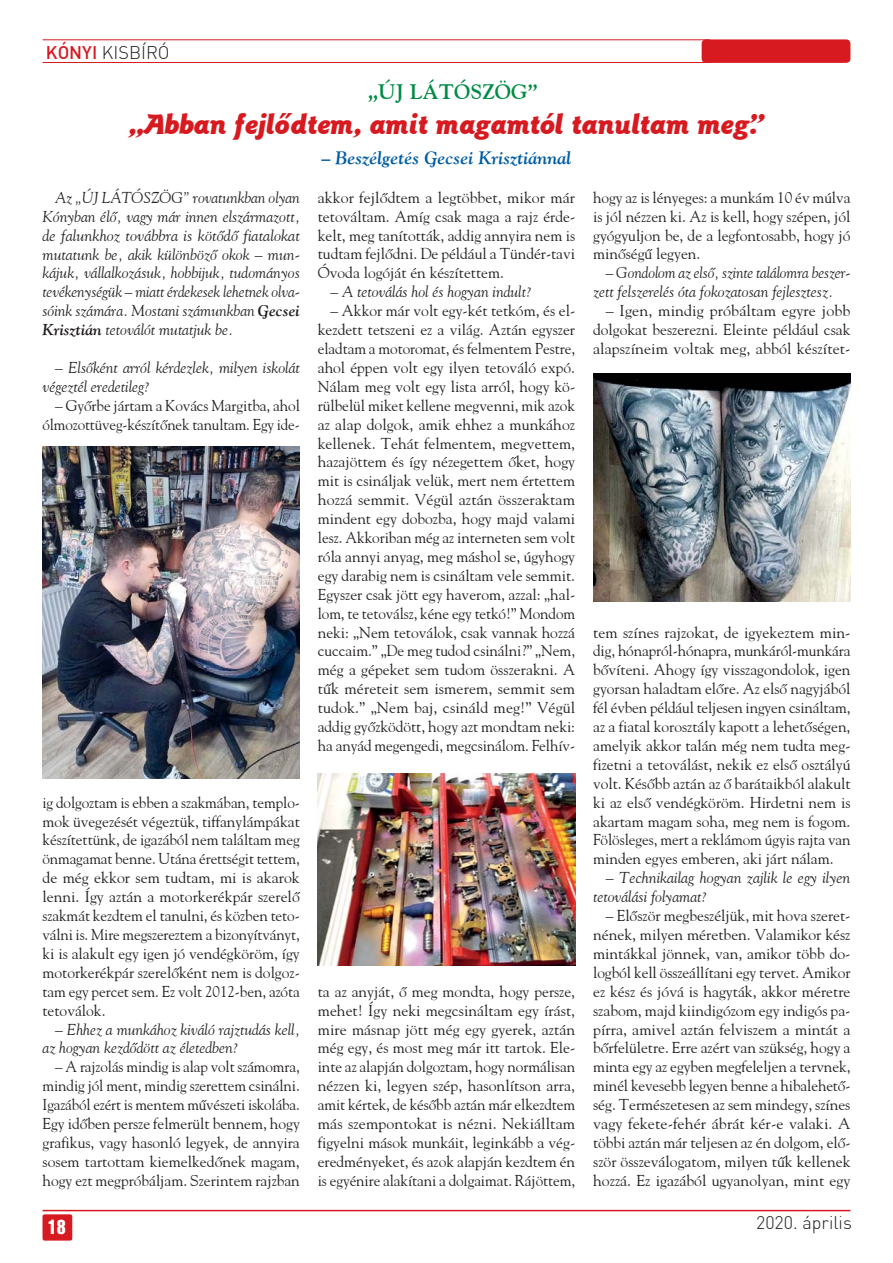
<style>
.page{position:relative;width:893px;height:1263px;background:#fff}
.page>*{position:absolute;margin:0;border:0;box-sizing:border-box;transform-origin:0 0}
.t1{font:italic 28.5px "Goudy Sn Blk PFL";letter-spacing:-.02em;color:#d71920}
.t2{font:700 21px "H Goudy";color:#008c44}
.t3{font:italic 700 18px "H Goudy";color:#005da3}
.t4{font:18px "Din CE Lig H";color:#231f20}
.t5{font:18px "H Helv Inserat";color:#fff}
.t6{font:15.75px/18.9px "H Goudy";color:#231f20;text-align:justify}
.t7{font:italic 15.75px/18.9px "H Goudy";color:#231f20}
.t8{font:15.75px/18.9px "H Goudy";color:#231f20;text-align:right;scale:.96 1}
.t9{font:15.75px/18.9px "H Goudy";color:#231f20;text-align:justify;scale:.95 1}
.t10{font:italic 15.75px/18.9px "H Goudy";color:#231f20;scale:.96 1}
.s1{font-family:"Din CE Med H";color:#d71920}
.s2{font-weight:700}
.s3{font-style:italic}
</style>
<div class="page">
<hr style="left:43px;top:1210px;width:807px;height:1px;background:#d71920">
<div style="left:43px;top:1214px;width:29px;height:26px;background:#d71920;border-radius:2px"></div>
<div style="left:702px;top:39px;width:148px;height:24px;background:#d71920;border-radius:4px"></div>
<hr style="left:43px;top:62px;width:667px;height:1px;background:#d71920">
<hr style="left:43px;top:39px;width:667px;height:1px;background:#d71920">
<img style="left:43px;top:447px;width:257px;height:331px">
<img style="left:593px;top:373px;width:257px;height:229px">
<img style="left:318px;top:774px;width:257px;height:191px">
<p class="t4" style="left:46px;top:42px;width:125px"><span class="s1">KÓNYI</span> KISBÍRÓ</p>
<h2 class="t2" style="left:368px;top:78px;width:172px">„ÚJ LÁTÓSZÖG”</h2>
<h1 class="t1" style="left:129px;top:113px;width:637px">„Abban fejlődtem, amit magamtól tanultam meg.”</h1>
<p class="t3" style="left:321px;top:146px;width:251px">– Beszélgetés Gecsei Krisztiánnal</p>
<p class="t7" style="left:43px;top:188px;width:259px;text-align:justify;text-indent:13px">Az „ÚJ LÁTÓSZÖG” rovatunkban olyan Kónyban élő, vagy már innen elszármazott, de falunkhoz továbbra is kötődő fiatalokat mutatunk be, akik különböző okok – mun&shy;kájuk, vállalkozásuk, hobbijuk, tudományos tevékenységük – miatt érdekesek lehetnek olva&shy;sóink számára. Mostani számunkban <span class="s2">Gecsei Krisztián</span> tetoválót mutatjuk be.</p>
<p class="t7" style="left:43px;top:358px;width:259px;text-indent:13px">– Elsőként arról kérdezlek, milyen iskolát végeztél eredetileg?</p>
<p class="t8" style="left:43px;top:395px;width:270px"><span class="s3">–</span> Győrbe jártam a Kovács Margitba, ahol ólmozottüveg-készítőnek tanultam. Egy ide-</p>
<p class="t8" style="left:43px;top:792px;width:270px;text-align:justify">ig dolgoztam is ebben a szakmában, templo&shy;mok üvegezését végeztük, tiffanylámpákat készítettünk, de igazából nem találtam meg önmagamat benne. Utána érettségit tettem, de még ekkor sem tudtam, mi is akarok lenni. Így aztán a motorkerékpár szerelő szakmát kezdtem el tanulni, és közben teto&shy;válni is. Mire megszereztem a bizonyítványt, ki is alakult egy igen jó vendégköröm, így motorkerékpár szerelőként nem is dolgoz&shy;tam egy percet sem. Ez volt 2012-ben, azóta tetoválok.</p>
<p class="t7" style="left:43px;top:1019px;width:259px;text-indent:13px">– Ehhez a munkához kiváló rajztudás kell, az hogyan kezdődött az életedben?</p>
<p class="t9" style="left:43px;top:1057px;width:272px;text-indent:13px"><span class="s3">–</span> A rajzolás mindig is alap volt számomra, mindig jól ment, mindig szerettem csinálni.<br>Igazából ezért is mentem művészeti iskolába.<br>Egy időben persze felmerült bennem, hogy grafikus, vagy hasonló legyek, de annyira sosem tartottam kiemelkedőnek magam, hogy ezt megpróbáljam. Szerintem rajzban</p>
<p class="t6" style="left:318px;top:187px;width:259px">akkor fejlődtem a legtöbbet, mikor már tetováltam. Amíg csak maga a rajz érde&shy;kelt, meg tanították, addig annyira nem is tudtam fejlődni. De például a Tündér-tavi Óvoda logóját én készítettem.</p>
<p class="t7" style="left:331px;top:282px;width:203px">– A tetoválás hol és hogyan indult?</p>
<p class="t6" style="left:318px;top:301px;width:259px;text-indent:13px"><span class="s3">–</span> Akkor már volt egy-két tetkóm, és el&shy;kezdett tetszeni ez a világ. Aztán egyszer eladtam a motoromat, és felmentem Pestre, ahol éppen volt egy ilyen tetováló expó.<br>Nálam meg volt egy lista arról, hogy kö&shy;rülbelül miket kellene megvenni, mik azok az alap dolgok, amik ehhez a munkához kellenek. Tehát felmentem, megvettem, hazajöttem és így nézegettem őket, hogy mit is csináljak velük, mert nem értettem hozzá semmit. Végül aztán összeraktam mindent egy dobozba, hogy majd valami lesz. Akkoriban még az interneten sem volt róla annyi anyag, meg máshol se, úgyhogy egy darabig nem is csináltam vele semmit.<br>Egyszer csak jött egy haverom, azzal: „hal&shy;lom, te tetoválsz, kéne egy tetkó!” Mondom neki: „Nem tetoválok, csak vannak hozzá cuccaim.” „De meg tudod csinálni?” „Nem, még a gépeket sem tudom összerakni. A tűk méreteit sem ismerem, semmit sem tudok.” „Nem baj, csináld meg!” Végül addig győzködött, hogy azt mondtam neki: ha anyád megengedi, megcsinálom. Felhív-</p>
<p class="t6" style="left:318px;top:981px;width:259px">ta az anyját, ő meg mondta, hogy persze, mehet! Így neki megcsináltam egy írást, mire másnap jött még egy gyerek, aztán még egy, és most meg már itt tartok. Ele&shy;inte az alapján dolgoztam, hogy normálisan nézzen ki, legyen szép, hasonlítson arra, amit kértek, de később aztán már elkezdtem más szempontokat is nézni. Nekiálltam figyelni mások munkáit, leginkább a vég&shy;eredményeket, és azok alapján kezdtem én is egyénire alakítani a dolgaimat. Rájöttem,</p>
<p class="t6" style="left:593px;top:187px;width:259px">hogy az is lényeges: a munkám 10 év múlva is jól nézzen ki. Az is kell, hogy szépen, jól gyógyuljon be, de a legfontosabb, hogy jó minőségű legyen.</p>
<p class="t10" style="left:593px;top:263px;width:269px;text-indent:13px">– Gondolom az első, szinte találomra beszer&shy;zett felszerelés óta fokozatosan fejlesztesz.</p>
<p class="t6" style="left:593px;top:301px;width:259px;text-indent:13px"><span class="s3">–</span> Igen, mindig próbáltam egyre jobb dolgokat beszerezni. Eleinte például csak alapszíneim voltak meg, abból készítet-</p>
<p class="t6" style="left:593px;top:622px;width:259px">tem színes rajzokat, de igyekeztem min&shy;dig, hónapról-hónapra, munkáról-munkára bővíteni. Ahogy így visszagondolok, igen gyorsan haladtam előre. Az első nagyjából fél évben például teljesen ingyen csináltam, az a fiatal korosztály kapott a lehetőségen, amelyik akkor talán még nem tudta meg&shy;fizetni a tetoválást, nekik ez első osztályú volt. Később aztán az ő barátaikból alakult ki az első vendégköröm. Hirdetni nem is akartam magam soha, meg nem is fogom.<br>Fölösleges, mert a reklámom úgyis rajta van minden egyes emberen, aki járt nálam.</p>
<p class="t7" style="left:593px;top:868px;width:259px;text-indent:13px">– Technikailag hogyan zajlik le egy ilyen tetoválási folyamat?</p>
<p class="t6" style="left:593px;top:906px;width:259px;text-indent:13px"><span class="s3">–</span> Először megbeszéljük, mit hova szeret&shy;nének, milyen méretben. Valamikor kész mintákkal jönnek, van, amikor több do&shy;logból kell összeállítani egy tervet. Amikor ez kész és jóvá is hagyták, akkor méretre szabom, majd kiindigózom egy indigós pa&shy;pírra, amivel aztán felviszem a mintát a bőrfelületre. Erre azért van szükség, hogy a minta egy az egyben megfeleljen a tervnek, minél kevesebb legyen benne a hibalehető&shy;ség. Természetesen az sem mindegy, színes vagy fekete-fehér ábrát kér-e valaki. A többi aztán már teljesen az én dolgom, elő&shy;ször összeválogatom, milyen tűk kellenek hozzá. Ez igazából ugyanolyan, mint egy</p>
<p class="t5" style="left:48px;top:1216px;width:19px">18</p>
<p class="t4" style="left:756px;top:1212px;width:97px">2020. április</p>
</div>
